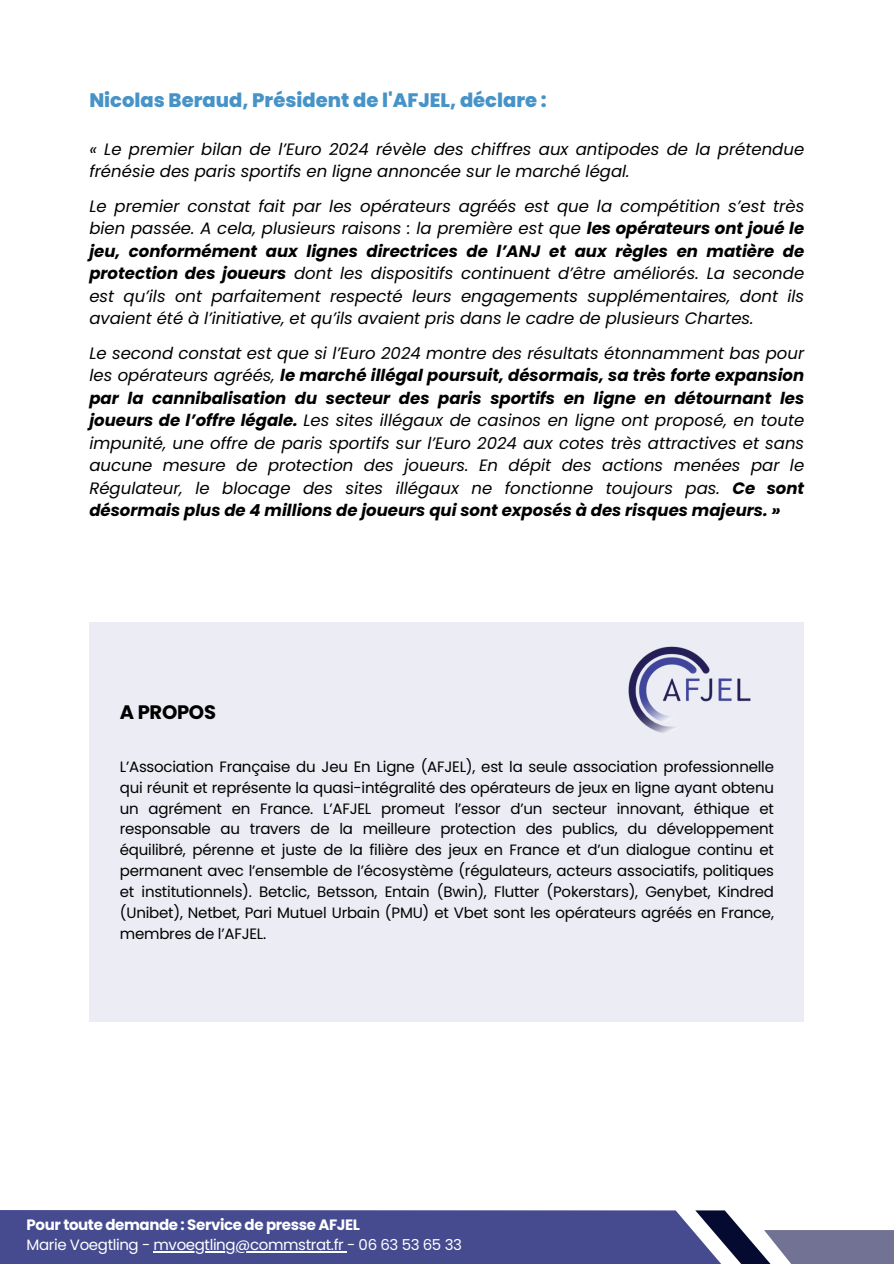
<style>
.page{position:relative;width:894px;height:1264px;background:#fff}
.page>*{position:absolute;margin:0;border:0;box-sizing:border-box;transform-origin:0 0}
.t1{font:800 19.5px "Poppins";color:#4693c8}
.t2{font:700 19.5px "Poppins";letter-spacing:-.015em;color:#000}
.t3{font:italic 16.5px/22.5px "Poppins";color:#000;text-align:justify}
.t4{font:15px/20.9px "Poppins";letter-spacing:-.015em;color:#000;text-align:justify}
.t5{font:15px "Poppins";letter-spacing:-.025em;color:#fff}
.t6{font:700 15px "Poppins";letter-spacing:-.025em;color:#fff}
.s1{font-weight:700}
</style>
<div class="page">
<svg style="left:0;top:1210px;width:893px;height:53px;background:#5c6099"></svg>
<hr style="left:153px;top:1251px;width:194px;height:1px;background:#fff">
<div style="left:89px;top:621px;width:714px;height:400px;background:#ececf4"></div>
<img style="left:628px;top:646px;width:123px;height:87px">
<h2 class="t1" style="left:89px;top:86px;width:459px">Nicolas Beraud, Président de l'AFJEL, déclare :</h2>
<p class="t3" style="left:89px;top:138px;width:716px">« Le premier bilan de l’Euro 2024 révèle des chiffres aux antipodes de la prétendue frénésie des paris sportifs en ligne annoncée sur le marché légal.</p>
<p class="t3" style="left:89px;top:195px;width:716px">Le premier constat fait par les opérateurs agréés est que la compétition s’est très bien passée. A cela, plusieurs raisons : la première est que <span class="s1">les opérateurs ont joué le jeu, conformément aux lignes directrices de l’ANJ et aux règles en matière de protection des joueurs</span> dont les dispositifs continuent d’être améliorés. La seconde est qu’ils ont parfaitement respecté leurs engagements supplémentaires, dont ils avaient été à l’initiative, et qu’ils avaient pris dans le cadre de plusieurs Chartes.</p>
<p class="t3" style="left:89px;top:342px;width:716px">Le second constat est que si l’Euro 2024 montre des résultats étonnamment bas pour les opérateurs agréés, <span class="s1">le marché illégal poursuit, désormais, sa très forte expansion par la cannibalisation du secteur des paris sportifs en ligne en détournant les joueurs de l’offre légale.</span> Les sites illégaux de casinos en ligne ont proposé, en toute impunité, une offre de paris sportifs sur l’Euro 2024 aux cotes très attractives et sans aucune mesure de protection des joueurs. En dépit des actions menées par le Régulateur, le blocage des sites illégaux ne fonctionne toujours pas. <span class="s1">Ce sont désormais plus de 4 millions de joueurs qui sont exposés à des risques majeurs. »</span></p>
<p class="t2" style="left:120px;top:698px;width:98px">A PROPOS</p>
<p class="t4" style="left:120px;top:756px;width:655px">L’Association Française du Jeu En Ligne (AFJEL), est la seule association professionnelle qui réunit et représente la quasi-intégralité des opérateurs de jeux en ligne ayant obtenu un agrément en France. L’AFJEL promeut l’essor d’un secteur innovant, éthique et responsable au travers de la meilleure protection des publics, du développement équilibré, pérenne et juste de la filière des jeux en France et d’un dialogue continu et permanent avec l’ensemble de l’écosystème (régulateurs, acteurs associatifs, politiques et institutionnels). Betclic, Betsson, Entain (Bwin), Flutter (Pokerstars), Genybet, Kindred (Unibet), Netbet, Pari Mutuel Urbain (PMU) et Vbet sont les opérateurs agréés en France, membres de l’AFJEL.</p>
<p class="t6" style="left:27px;top:1214px;width:335px">Pour toute demande : Service de presse AFJEL</p>
<h1 class="t5" style="left:27px;top:1234px;width:437px">Marie Voegtling - mvoegtling@commstrat.fr - 06 63 53 65 33</h1>
</div>
